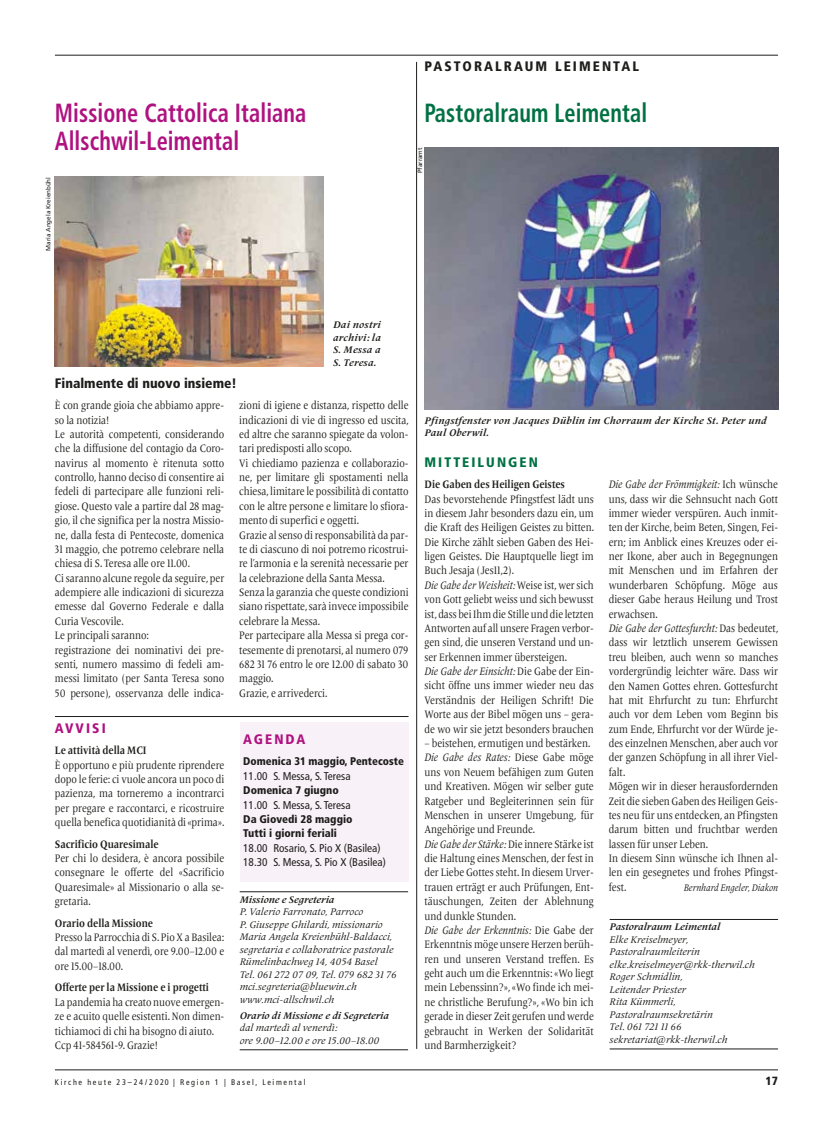
<style>
.page{position:relative;width:833px;height:1134px;background:#fff}
.page>*{position:absolute;margin:0;border:0;box-sizing:border-box;transform-origin:0 0}
.t1{font:700 condensed 26.25px/28.8px "Frutiger";letter-spacing:.005em;color:#af1280;scale:.85 1}
.t2{font:700 condensed 26.25px "Frutiger";letter-spacing:.005em;color:#007143;scale:.85 1}
.t3{font:900 condensed 13.75px "Frutiger";color:#1d1d1b}
.t4{font:900 condensed 13.75px "Frutiger";letter-spacing:.15em;color:#1d1d1b}
.t5{font:900 condensed 13.75px "Frutiger";letter-spacing:.15em;color:#af1280}
.t6{font:900 condensed 13.75px "Frutiger";letter-spacing:.15em;color:#007143}
.t7{font:900 condensed 11.88px "Frutiger";color:#1d1d1b}
.t8{font:11.25px/14.4px "Frutiger Serif LT Pro";color:#1d1d1b;scale:.85 1}
.t9{font:700 11.25px "Frutiger Serif LT Pro";color:#1d1d1b;scale:.85 1}
.t10{font:condensed 11.25px/14.4px "Frutiger";color:#1d1d1b}
.t11{font:900 condensed 11.12px/14.4px "Frutiger";color:#1d1d1b}
.t12{font:italic 10px/12.5px "Frutiger Serif LT Pro";color:#1d1d1b}
.t13{font:italic 700 10px/12.5px "Frutiger Serif LT Pro";letter-spacing:.02em;color:#1d1d1b;text-align:justify}
.t14{font:italic 700 10px "Frutiger Serif LT Pro";color:#1d1d1b}
.t15{font:italic 10px "Frutiger Serif LT Pro";color:#1d1d1b;scale:.85 1}
.t16{font:condensed 8.12px "Frutiger";letter-spacing:.2em;color:#1d1d1b}
.t17{font:6.25px "Frutiger";color:#1d1d1b}
.s1{font-style:italic}
</style>
<div class="page">
<hr style="left:55px;top:1070px;width:723px;height:1px;background:#1d1d1b">
<hr style="left:55px;top:55px;width:723px;height:1px;background:#1d1d1b">
<hr style="left:55px;top:716px;width:353px;height:1px;background:#1d1d1b">
<div style="left:240px;top:722px;width:168px;height:159px;background:#f9f1f8"></div>
<img style="left:55px;top:177px;width:269px;height:189px">
<hr style="left:240px;top:891px;width:168px;height:1px;background:#1d1d1b">
<hr style="left:240px;top:1049px;width:168px;height:1px;background:#1d1d1b">
<hr style="left:416px;top:62px;width:1px;height:987px;background:#1d1d1b">
<img style="left:424px;top:148px;width:354px;height:261px">
<hr style="left:609px;top:919px;width:169px;height:1px;background:#1d1d1b">
<hr style="left:609px;top:1049px;width:169px;height:1px;background:#1d1d1b">
<h1 class="t1" style="left:55px;top:98px;width:297px">Missione Cattolica Italiana<br>Allschwil-Leimental</h1>
<p class="t17" style="left:45px;top:251px;width:75px;rotate:-90deg">Maria Angela Kreienbühl</p>
<p class="t4" style="left:424px;top:58px;width:216px">PASTORALRAUM LEIMENTAL</p>
<h1 class="t2" style="left:424px;top:97px;width:264px">Pastoralraum Leimental</h1>
<p class="t17" style="left:416px;top:173px;width:27px;rotate:-90deg">Pfarramt</p>
<p class="t13" style="left:333px;top:319px;width:49px">Dai nostri archivi: la S. Messa a S. Teresa.</p>
<p class="t3" style="left:55px;top:374px;width:183px">Finalmente di nuovo insieme!</p>
<p class="t8" style="left:55px;top:398px;width:201px">È con grande gioia che abbiamo appre&shy;so la notizia!<br>Le autorità competenti, considerando che la diffusione del contagio da Coro&shy;navirus al momento è ritenuta sotto controllo, hanno deciso di consentire ai fedeli di partecipare alle funzioni reli&shy;giose. Questo vale a partire dal 28 mag&shy;gio, il che significa per la nostra Missio&shy;ne, dalla festa di Pentecoste, domenica 31 maggio, che potremo celebrare nella chiesa di S. Teresa alle ore 11.00.<br>Ci saranno alcune regole da seguire, per adempiere alle indicazioni di sicurezza emesse dal Governo Federale e dalla Curia Vescovile.<br>Le principali saranno:<br>registrazione dei nominativi dei pre&shy;senti, numero massimo di fedeli am&shy;messi limitato (per Santa Teresa sono 50 persone), osservanza delle indica-</p>
<p class="t8" style="left:239px;top:398px;width:201px">zioni di igiene e distanza, rispetto delle indicazioni di vie di ingresso ed uscita, ed altre che saranno spiegate da volon&shy;tari predisposti allo scopo.<br>Vi chiediamo pazienza e collaborazio&shy;ne, per limitare gli spostamenti nella chiesa, limitare le possibilità di contatto con le altre persone e limitare lo sfiora&shy;mento di superfici e oggetti.<br>Grazie al senso di responsabilità da par&shy;te di ciascuno di noi potremo ricostrui&shy;re l’armonia e la serenità necessarie per la celebrazione della Santa Messa.<br>Senza la garanzia che queste condizioni siano rispettate, sarà invece impossibile celebrare la Messa.<br>Per partecipare alla Messa si prega cor&shy;tesemente di prenotarsi, al numero 079<br>682 31 76 entro le ore 12.00 di sabato 30 maggio.<br>Grazie, e arrivederci.</p>
<p class="t5" style="left:55px;top:719px;width:52px">AVVISI</p>
<p class="t9" style="left:55px;top:744px;width:109px">Le attività della MCI</p>
<p class="t8" style="left:55px;top:758px;width:201px;text-align:justify">È opportuno e più prudente riprendere dopo le ferie: ci vuole ancora un poco di pazienza, ma torneremo a incontrarci per pregare e raccontarci, e ricostruire quella benefica quotidianità di «prima».</p>
<p class="t9" style="left:55px;top:837px;width:124px">Sacrificio Quaresimale</p>
<p class="t8" style="left:55px;top:851px;width:201px;text-align:justify">Per chi lo desidera, è ancora possibile consegnare le offerte del «Sacrificio Quaresimale» al Missionario o alla se&shy;gretaria.</p>
<p class="t9" style="left:55px;top:916px;width:117px">Orario della Missione</p>
<p class="t8" style="left:55px;top:930px;width:201px;text-align:justify">Presso la Parrocchia di S. Pio X a Basilea: dal martedì al venerdì, ore 9.00–12.00 e ore 15.00–18.00.</p>
<p class="t9" style="left:55px;top:981px;width:183px">Offerte per la Missione e i progetti</p>
<p class="t8" style="left:55px;top:995px;width:201px">La pandemia ha creato nuove emergen&shy;ze e acuito quelle esistenti. Non dimen&shy;tichiamoci di chi ha bisogno di aiuto.<br>Ccp 41-584561-9. Grazie!</p>
<p class="t5" style="left:243px;top:731px;width:64px">AGENDA</p>
<p class="t11" style="left:243px;top:754px;width:162px">Domenica 31 maggio, Pentecoste</p>
<p class="t10" style="left:243px;top:769px;width:109px">11.00 S. Messa, S. Teresa</p>
<p class="t11" style="left:243px;top:783px;width:97px">Domenica 7 giugno</p>
<p class="t10" style="left:243px;top:797px;width:109px">11.00 S. Messa, S. Teresa</p>
<p class="t11" style="left:243px;top:812px;width:111px">Da Giovedì 28 maggio<br>Tutti i giorni feriali</p>
<p class="t10" style="left:243px;top:841px;width:144px">18.00 Rosario, S. Pio X (Basilea)<br>18.30 S. Messa, S. Pio X (Basilea)</p>
<p class="t14" style="left:240px;top:893px;width:96px">Missione e Segreteria</p>
<p class="t12" style="left:240px;top:905px;width:158px">P. Valerio Farronato, Parroco<br>P. Giuseppe Ghilardi, missionario<br>Maria Angela Kreienbühl-Baldacci, segretaria e collaboratrice pastorale<br>Rümelinbachweg 14, 4054 Basel<br>Tel. 061 272 07 09, Tel. 079 682 31 76 mci.segreteria@bluewin.ch www.mci-allschwil.ch</p>
<p class="t14" style="left:240px;top:1009px;width:151px">Orario di Missione e di Segreteria</p>
<p class="t12" style="left:240px;top:1021px;width:141px">dal martedì al venerdì:<br>ore 9.00–12.00 e ore 15.00–18.00</p>
<p class="t13" style="left:424px;top:414px;width:344px">Pfingstfenster von Jacques Düblin im Chorraum der Kirche St. Peter und<br>Paul Oberwil.</p>
<p class="t6" style="left:424px;top:454px;width:115px">MITTEILUNGEN</p>
<p class="t9" style="left:424px;top:478px;width:167px">Die Gaben des Heiligen Geistes</p>
<p class="t8" style="left:424px;top:492px;width:201px">Das bevorstehende Pfingstfest lädt uns in diesem Jahr besonders dazu ein, um die Kraft des Heiligen Geistes zu bitten.<br>Die Kirche zählt sieben Gaben des Hei&shy;ligen Geistes. Die Hauptquelle liegt im Buch Jesaja (Jes11,2).<br><span class="s1">Die Gabe der Weisheit:</span> Weise ist, wer sich von Gott geliebt weiss und sich bewusst ist, dass bei Ihm die Stille und die letzten Antworten auf all unsere Fragen verbor&shy;gen sind, die unseren Verstand und un&shy;ser Erkennen immer übersteigen.<br><span class="s1">Die Gabe der Einsicht:</span> Die Gabe der Ein&shy;sicht öffne uns immer wieder neu das Verständnis der Heiligen Schrift! Die Worte aus der Bibel mögen uns – gera&shy;de wo wir sie jetzt besonders brauchen</p>
<p class="t8" style="left:424px;top:736px;width:201px">– beistehen, ermutigen und bestärken.<br><span class="s1">Die Gabe des Rates:</span> Diese Gabe möge uns von Neuem befähigen zum Guten und Kreativen. Mögen wir selber gute Ratgeber und Begleiterinnen sein für Menschen in unserer Umgebung, für Angehörige und Freunde.<br><span class="s1">Die Gabe der Stärke:</span> Die innere Stärke ist die Haltung eines Menschen, der fest in der Liebe Gottes steht. In diesem Urver&shy;trauen erträgt er auch Prüfungen, Ent&shy;täuschungen, Zeiten der Ablehnung und dunkle Stunden.<br><span class="s1">Die Gabe der Erkenntnis:</span> Die Gabe der Erkenntnis möge unsere Herzen berüh&shy;ren und unseren Verstand treffen. Es geht auch um die Erkenntnis: «Wo liegt mein Lebenssinn?», «Wo finde ich mei&shy;ne christliche Berufung?», «Wo bin ich gerade in dieser Zeit gerufen und werde gebraucht in Werken der Solidarität und Barmherzigkeit?</p>
<p class="t8" style="left:609px;top:477px;width:201px"><span class="s1">Die Gabe der Frömmigkeit:</span> Ich wünsche uns, dass wir die Sehnsucht nach Gott immer wieder verspüren. Auch inmit&shy;ten der Kirche, beim Beten, Singen, Fei&shy;ern; im Anblick eines Kreuzes oder ei&shy;ner Ikone, aber auch in Begegnungen mit Menschen und im Erfahren der wunderbaren Schöpfung. Möge aus dieser Gabe heraus Heilung und Trost erwachsen.<br><span class="s1">Die Gabe der Gottesfurcht:</span> Das bedeutet, dass wir letztlich unserem Gewissen treu bleiben, auch wenn so manches vordergründig leichter wäre. Dass wir den Namen Gottes ehren. Gottesfurcht hat mit Ehrfurcht zu tun: Ehrfurcht auch vor dem Leben vom Beginn bis zum Ende, Ehrfurcht vor der Würde je&shy;des einzelnen Menschen, aber auch vor der ganzen Schöpfung in all ihrer Viel&shy;falt.<br>Mögen wir in dieser herausfordernden Zeit die sieben Gaben des Heiligen Geis&shy;tes neu für uns entdecken, an Pfingsten darum bitten und fruchtbar werden lassen für unser Leben.<br>In diesem Sinn wünsche ich Ihnen al&shy;len ein gesegnetes und frohes Pfingst&shy;fest.</p>
<p class="t15" style="left:683px;top:881px;width:112px">Bernhard Engeler, Diakon</p>
<p class="t14" style="left:609px;top:921px;width:112px">Pastoralraum Leimental</p>
<p class="t12" style="left:609px;top:933px;width:147px">Elke Kreiselmeyer,<br>Pastoralraumleiterin elke.kreiselmeyer@rkk-therwil.ch<br>Roger Schmidlin,<br>Leitender Priester<br>Rita Kümmerli,<br>Pastoralraumsekretärin<br>Tel. 061 721 11 66 sekretariat@rkk-therwil.ch</p>
<p class="t16" style="left:55px;top:1077px;width:252px">Kirche heute 23–24/2020 | Region 1 | Basel, Leimental</p>
<p class="t7" style="left:765px;top:1074px;width:14px">17</p>
</div>
